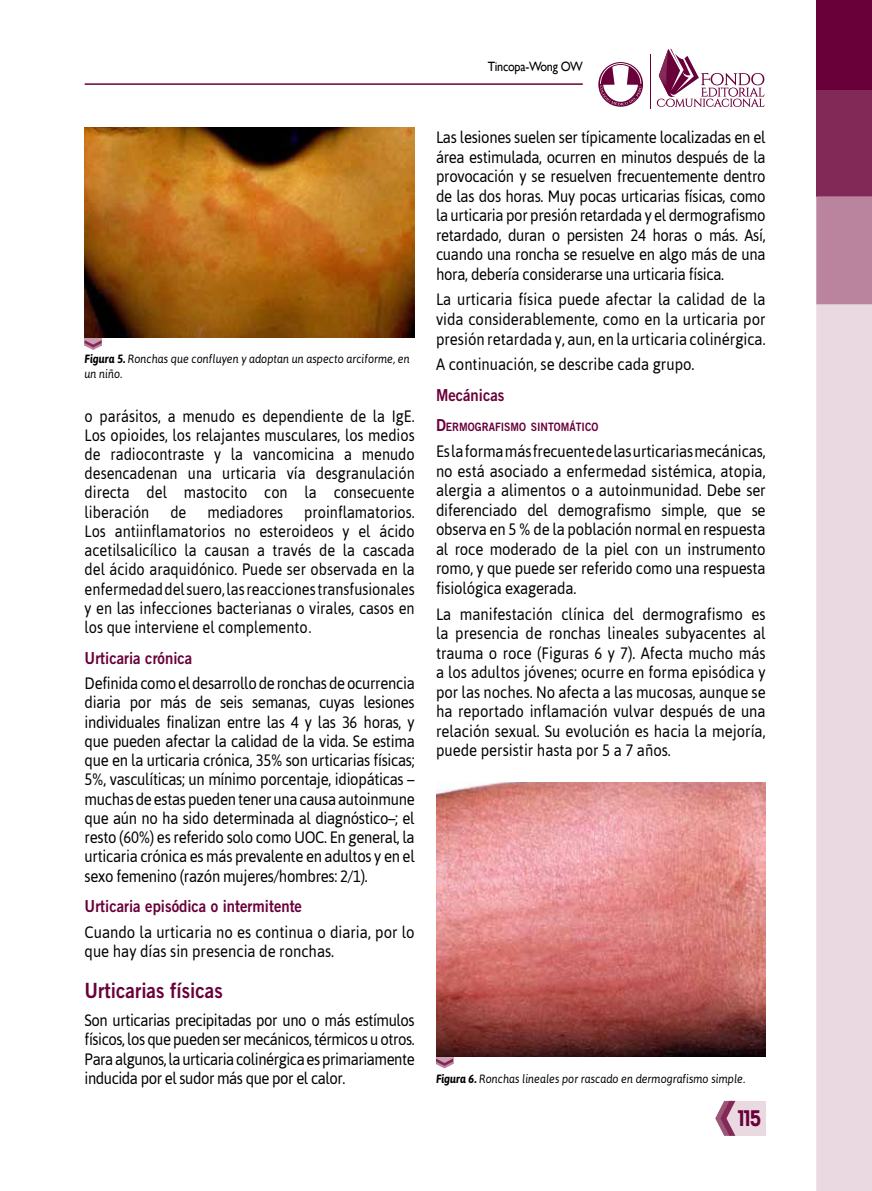
<style>
.page{position:relative;width:872px;height:1191px;background:#fff}
.page>*{position:absolute;margin:0;border:0;box-sizing:border-box;transform-origin:0 0}
.t1{font:22.5px "Milocha";color:#690039;scale:.87 1}
.t2{font:21px "Trade Gothic Bold Two";color:#690039;scale:.9 1}
.t3{font:16.5px/19.5px "Asap";color:#000;text-align:justify;scale:.9 1}
.t4{font:16.5px/19.2px "Asap";color:#000;text-align:justify;scale:.88 1}
.t5{font:16.5px "Trade Gothic Bold Two";color:#690039;scale:.9 1}
.t6{font:13.5px "Gill Sans";letter-spacing:-.02em;color:#000;scale:.9 1}
.t7{font:italic 12px/14.4px "Asap";color:#000;scale:.9 1}
.t8{font:11.55px "Trade Gothic Bold Two";color:#690039;scale:.9 1}
.s1{font-weight:700}
.s2{font-family:"Times"}
.s3{font-size:16.5px}
</style>
<div class="page">
<div style="left:724px;top:1100px;width:41px;height:35px;background:#ebd9e2"></div>
<svg style="left:715px;top:1100px;width:20px;height:35px"></svg>
<div style="left:816px;top:0;width:56px;height:90px;background:#690039"></div>
<div style="left:816px;top:90px;width:56px;height:106px;background:#832957"></div>
<div style="left:816px;top:196px;width:56px;height:109px;background:#bb849e"></div>
<svg style="left:816px;top:305px;width:56px;height:886px;background:#ebd9e2"></svg>
<svg style="left:598px;top:62px;width:45px;height:45px"></svg>
<svg style="left:600px;top:63px;width:41px;height:42px"></svg>
<hr style="left:650px;top:54px;width:1px;height:55px;background:#690039">
<svg style="left:657px;top:49px;width:107px;height:58px"></svg>
<hr style="left:85px;top:83px;width:498px;height:2px;background:#690039">
<div style="left:436px;top:1056px;width:17px;height:8px;background:#cb9fb4"></div>
<svg style="left:436px;top:1058px;width:17px;height:10px"></svg>
<div style="left:85px;top:338px;width:17px;height:8px;background:#cb9fb4"></div>
<svg style="left:85px;top:340px;width:17px;height:10px"></svg>
<img style="left:85px;top:128px;width:329px;height:210px">
<img style="left:436px;top:782px;width:329px;height:274px">
<p class="t6" style="left:488px;top:58px;width:107px">Tincopa-Wong OW</p>
<p class="t7" style="left:85px;top:352px;width:363px"><span class="s1">Figura 5.</span> Ronchas que confluyen y adoptan un aspecto arciforme, en un niño.</p>
<p class="t4" style="left:85px;top:406px;width:376px">o parásitos, a menudo es dependiente de la IgE.<br>Los opioides, los relajantes musculares, los medios de radiocontraste y la vancomicina a menudo desencadenan una urticaria vía desgranulación directa del mastocito con la consecuente liberación</p>
<p class="t4" style="left:85px;top:502px;width:376px;text-indent:219px">proinflamatorios.<br>Los antiinflamatorios no esteroideos y el ácido acetilsalicílico la causan a través de la cascada del ácido araquidónico. Puede ser observada en la enfermedad del suero, las reacciones transfusionales y en las infecciones bacterianas o virales, casos en los que interviene el complemento<span class="s2">.</span></p>
<p class="t5" style="left:85px;top:647px;width:121px">Urticaria crónica</p>
<p class="t3" style="left:85px;top:673px;width:368px">Definida como el desarrollo de ronchas de ocurrencia diaria por más de seis semanas, cuyas lesiones individuales finalizan entre las 4 y las 36 horas, y que pueden afectar la calidad de la vida. Se estima que en la urticaria crónica, 35% son urticarias físicas; 5%, vasculíticas; un mínimo porcentaje, idiopáticas – muchas de estas pueden tener una causa autoinmune que aún no ha sido determinada al diagnóstico–; el resto (60%) es referido solo como UOC. En general, la urticaria crónica es más prevalente en adultos y en el sexo femenino (razón mujeres/hombres: 2/1).</p>
<p class="t5" style="left:85px;top:896px;width:243px">Urticaria episódica o intermitente</p>
<p class="t3" style="left:85px;top:922px;width:368px">Cuando la urticaria no es continua o diaria, por lo que hay días sin presencia de ronchas.</p>
<p class="t2" style="left:85px;top:977px;width:155px">Urticarias físicas</p>
<p class="t3" style="left:85px;top:1009px;width:368px">Son urticarias precipitadas por uno o más estímulos físicos, los que pueden ser mecánicos, térmicos u otros.<br>Para algunos, la urticaria colinérgica es primariamente inducida por el sudor más que por el calor.</p>
<p class="t4" style="left:170px;top:502px;width:20px">de</p>
<p class="t4" style="left:207px;top:502px;width:88px">mediadores</p>
<p class="t3" style="left:436px;top:127px;width:368px">Las lesiones suelen ser típicamente localizadas en el área estimulada, ocurren en minutos después de la provocación y se resuelven frecuentemente dentro de las dos horas. Muy pocas urticarias físicas, como la urticaria por presión retardada y el dermografismo retardado, duran o persisten 24 horas o más. Así, cuando una roncha se resuelve en algo más de una hora, debería considerarse una urticaria física.</p>
<p class="t3" style="left:436px;top:290px;width:368px">La urticaria física puede afectar la calidad de la vida considerablemente, como en la urticaria por presión retardada y, aun, en la urticaria colinérgica.</p>
<p class="t3" style="left:436px;top:355px;width:289px">A continuación, se describe cada grupo.</p>
<p class="t5" style="left:436px;top:385px;width:78px">Mecánicas</p>
<p class="t8" style="left:436px;top:420px;width:182px"><span class="s3">D</span>ERMOGRAFISMO SINTOMÁTICO</p>
<p class="t3" style="left:436px;top:441px;width:368px">Es la forma más frecuente de las urticarias mecánicas, no está asociado a enfermedad sistémica, atopia, alergia a alimentos o a autoinmunidad. Debe ser diferenciado del demografismo simple, que se observa en 5 % de la población normal en respuesta al roce moderado de la piel con un instrumento romo, y que puede ser referido como una respuesta fisiológica exagerada.</p>
<p class="t3" style="left:436px;top:604px;width:368px">La manifestación clínica del dermografismo es la presencia de ronchas lineales subyacentes al trauma o roce (Figuras 6 y 7). Afecta mucho más a los adultos jóvenes; ocurre en forma episódica y por las noches. No afecta a las mucosas, aunque se ha reportado inflamación vulvar después de una relación sexual. Su evolución es hacia la mejoría, puede persistir hasta por 5 a 7 años.</p>
<p class="t7" style="left:436px;top:1071px;width:345px"><span class="s1">Figura 6.</span> Ronchas lineales por rascado en dermografismo simple.</p>
<h1 class="t1" style="left:738px;top:1105px;width:28px">115</h1>
</div>
